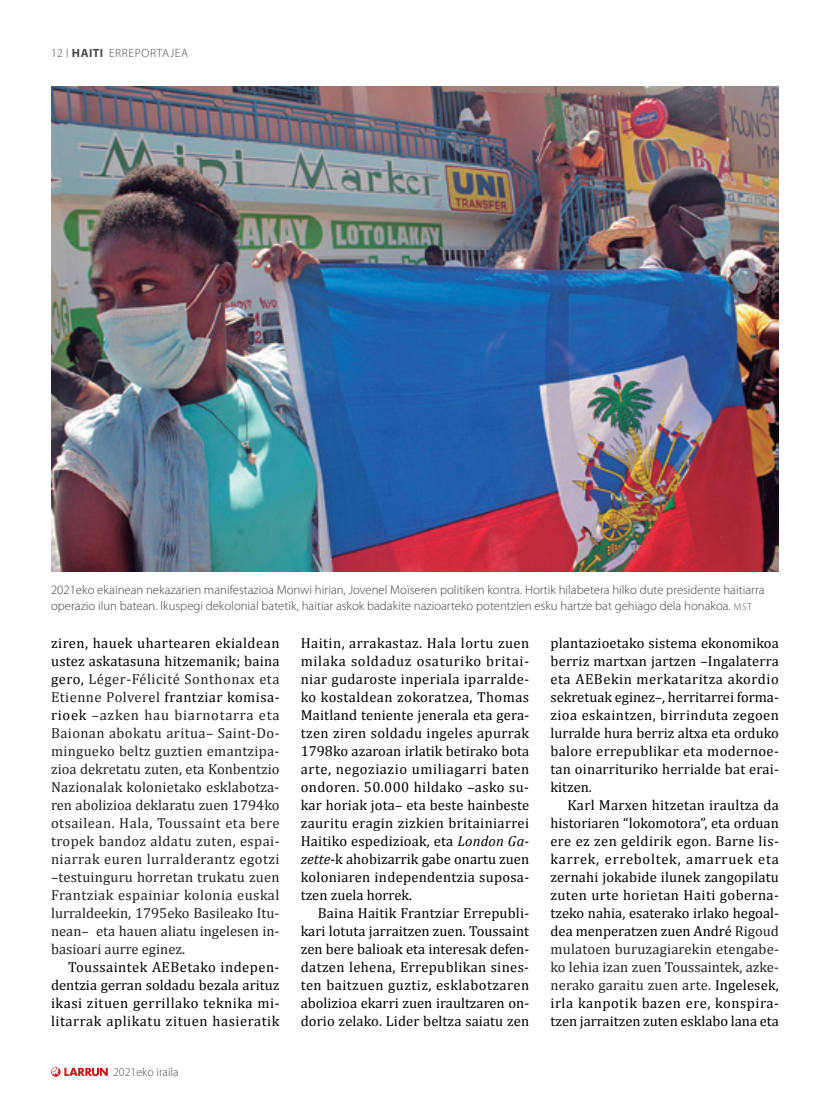
<style>
.page{position:relative;width:830px;height:1106px;background:#fff}
.page>*{position:absolute;margin:0;border:0;box-sizing:border-box;transform-origin:0 0}
.t1{font:14.55px/18px "Cambria";letter-spacing:.01em;color:#000001;text-align:justify}
.t2{font:14.55px/18px "Cambria";color:#231f20;text-align:justify}
.t3{font:300 12.75px/16.5px "Myriad Pro";color:#3e3e3f}
.t4{font:300 12px "Myriad Pro";letter-spacing:.05em;color:#4b4c4d}
.t5{font:300 12px "Myriad Pro";letter-spacing:.01em;color:#4b4c4d}
.s1{font-weight:700}
.s2{font-size:9.75px;color:#4b4c4d}
.s3{color:#000001}
.s4{font-style:italic}
.s5{color:#231f20}
</style>
<div class="page">
<svg style="left:51px;top:1067px;width:57px;height:9px"></svg>
<img style="left:51px;top:87px;width:727px;height:484px">
<p class="t4" style="left:51px;top:45px;width:138px">12 І <span class="s1">HAITI</span> ERREPORTAJEA</p>
<p class="t3" style="left:51px;top:581px;width:714px">2021eko ekainean nekazarien manifestazioa Monwi hirian, Jovenel Moïseren politiken kontra. Hortik hilabetera hilko dute presidente haitiarra operazio ilun batean. I kuspegi dekolonial batetik, haitiar askok badakite nazioarteko potentzien esku hartze bat gehiago dela honakoa. <span class="s2">M ST</span></p>
<p class="t2" style="left:51px;top:634px;width:230px"><span class="s3">ziren, hauek uhartearen ekialdean ustez askatasuna hitzemanik; baina gero,</span> Léger-Félicité Sonthonax eta Etienne Polverel <span class="s3">frantziar komisa&shy;rioek</span> –azken hau biarnotarra eta Baionan abokatu aritua– Saint-Do&shy;mingueko beltz guztien emantzipa&shy;zioa dekretatu zuten, eta Konbentzio Nazionalak kolonietako esklabotza&shy;ren abolizioa deklaratu zuen 1794ko otsailean. Hala, Toussaint eta bere tropek bandoz aldatu zuten, espai&shy;niarrak euren lurralderantz egotzi –testuinguru horretan trukatu zuen Frantziak espainiar kolonia euskal lurraldeekin, 1795eko Basileako Itu&shy;nean– eta hauen aliatu ingelesen in&shy;basioari aurre eginez.</p>
<p class="t1" style="left:51px;top:958px;width:230px;text-indent:17px">Toussaintek AEBetako indepen&shy;dentzia gerran soldadu bezala arituz ikasi zituen gerrillako teknika mi&shy;litarrak aplikatu zituen hasieratik</p>
<p class="t5" style="left:113px;top:1065px;width:67px">2021eko iraila</p>
<p class="t1" style="left:300px;top:634px;width:230px">Haitin, arrakastaz. Hala lortu zuen milaka soldaduz osaturiko britai&shy;niar gudaroste inperiala iparralde&shy;ko kostaldean zokoratzea, Thomas Maitland teniente jenerala eta gera&shy;tzen ziren soldadu ingeles apurrak 1798ko azaroan irlatik betirako bota arte, negoziazio umiliagarri baten ondoren. 50.000 hildako –asko su&shy;kar horiak jota– eta beste hainbeste zauritu eragin zizkien britainiarrei Haitiko espedizioak, eta <span class="s4">London Ga&shy;zette</span>-k ahobizarrik gabe onartu zuen koloniaren independentzia suposa&shy;tzen zuela horrek.</p>
<p class="t1" style="left:300px;top:904px;width:230px;text-indent:17px">Baina Haitik Frantziar Errepubli&shy;kari lotuta jarraitzen zuen. Toussaint zen bere balioak eta interesak defen&shy;datzen lehena, Errepublikan sines&shy;ten baitzuen guztiz, esklabotzaren abolizioa ekarri zuen iraultzaren on&shy;dorio zelako. Lider beltza saiatu zen</p>
<p class="t1" style="left:550px;top:634px;width:230px">plantazioetako sistema ekonomikoa berriz martxan jartzen –Ingalaterra eta AEBekin merkataritza akordio sekretuak eginez–, herritarrei forma&shy;zioa eskaintzen, birrinduta zegoen lurralde hura berriz altxa eta orduko balore errepublikar eta modernoe&shy;tan oinarrituriko herrialde bat erai&shy;kitzen.</p>
<p class="t1" style="left:550px;top:796px;width:230px;text-indent:17px">Karl Marxen hitzetan iraultza da historiaren “lokomotora”, eta orduan ere ez zen geldirik egon. Barne lis&shy;karrek, erreboltek, amarruek eta zernahi jokabide ilunek zangopilatu zuten urte horietan Haiti goberna&shy;tzeko nahia, esaterako irlako hegoal&shy;dea menperatzen zuen André <span class="s5">Rigoud mulatoen buruzagiarekin etengabe&shy;ko lehia izan zuen Toussaintek, azke&shy;nerako garaitu zuen arte.</span> Ingelesek, irla kanpotik bazen ere, konspira&shy;tzen jarraitzen zuten esklabo lana eta</p>
</div>
